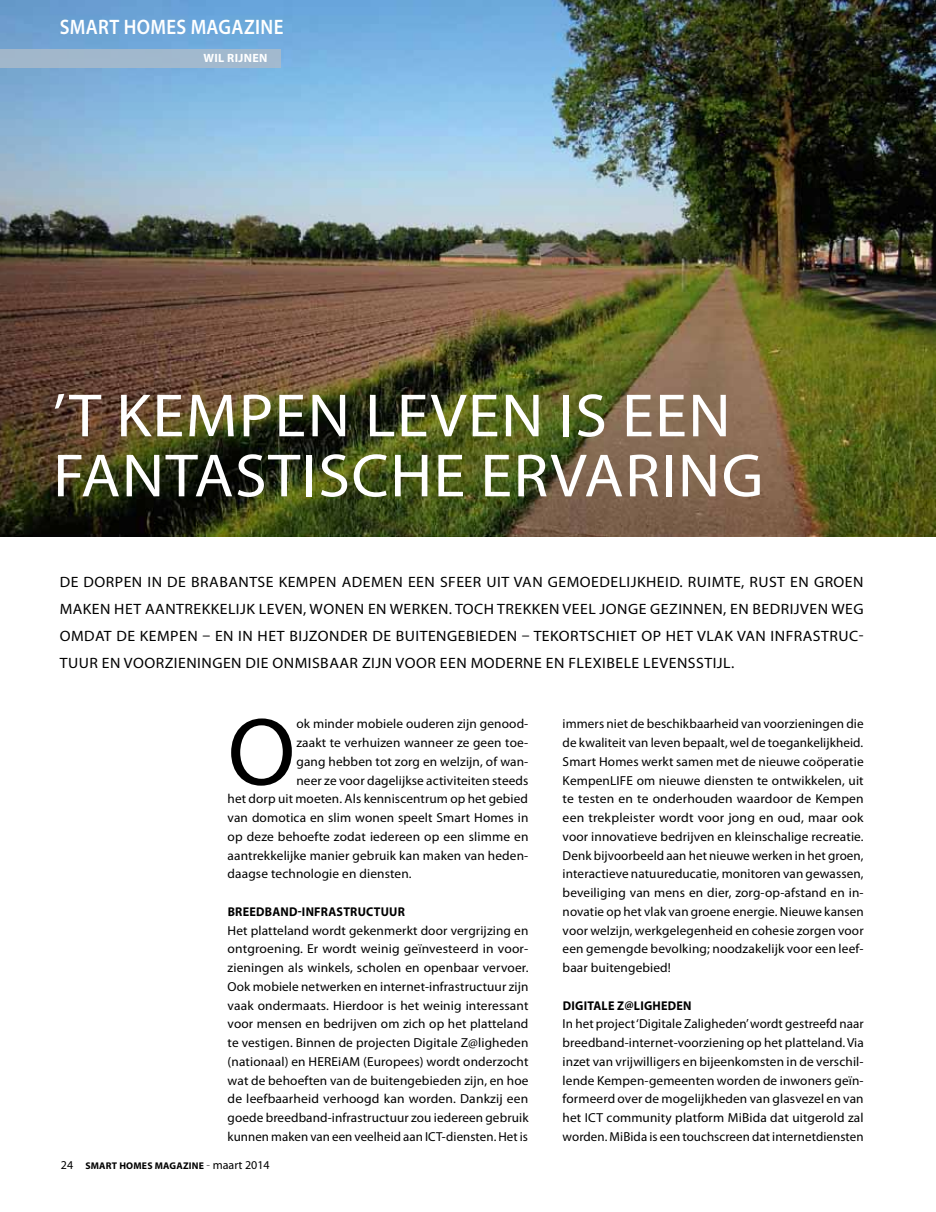
<style>
.page{position:relative;width:936px;height:1212px;background:#fff}
.page>*{position:absolute;margin:0;border:0;box-sizing:border-box;transform-origin:0 0}
.t1{font:96.45px "Myriad Pro";color:#000}
.t2{font:61.5px "Myriad Pro";letter-spacing:.02em;color:#fff;scale:1.05 1}
.t3{font:600 21px "Myriad Pro";letter-spacing:.02em;color:#fff;scale:.9 1}
.t4{font:15px "Myriad Pro";letter-spacing:.03em;color:#000;scale:1.05 1}
.t5{font:13.05px/18.8px "Myriad Pro";letter-spacing:.01em;color:#000;text-align:justify}
.t6{font:700 12.75px "Myriad Pro";letter-spacing:.02em;color:#000;scale:.95 1}
.t7{font:700 12px "Myriad Pro";letter-spacing:.03em;color:#fff}
.t8{font:700 9.75px "Myriad Pro";letter-spacing:.02em;color:#000}
.s1{font-weight:400;font-size:12px}
.s2{font-weight:300;font-size:12px}
</style>
<div class="page">
<img style="left:0;top:0;width:935px;height:537px">
<div style="left:0;top:49px;width:281px;height:19px;background:#a1b8cd"></div>
<h3 class="t3" style="left:60px;top:14px;width:250px">SMART HOMES MAGAZINE</h3>
<p class="t7" style="left:203px;top:51px;width:66px">WIL RIJNEN</p>
<h2 class="t2" style="left:53px;top:382px;width:362px">’t Kem pen Leven</h2>
<h2 class="t2" style="left:558px;top:382px;width:93px">Is een</h2>
<h2 class="t2" style="left:53px;top:442px;width:61px">Fantastische</h2>
<h2 class="t2" style="left:480px;top:442px;width:64px">Ervarin</h2>
<h2 class="t2" style="left:721px;top:442px;width:41px">g</h2>
<p class="t4" style="left:60px;top:573px;width:34px">De dor</p>
<p class="t4" style="left:115px;top:573px;width:91px">pen in de Brabantse</p>
<p class="t4" style="left:279px;top:573px;width:71px">Kempen ademen</p>
<p class="t4" style="left:408px;top:573px;width:9px">een</p>
<p class="t4" style="left:440px;top:573px;width:9px">sfeer</p>
<p class="t4" style="left:486px;top:573px;width:36px">uit van</p>
<p class="t4" style="left:548px;top:573px;width:20px">gemoedeli</p>
<p class="t4" style="left:630px;top:573px;width:15px">jkheid</p>
<p class="t4" style="left:679px;top:573px;width:36px">. Ruimte</p>
<p class="t4" style="left:741px;top:573px;width:90px">, rust en groen</p>
<p class="t4" style="left:60px;top:600px;width:11px">maken</p>
<p class="t4" style="left:114px;top:600px;width:10px">het</p>
<p class="t4" style="left:145px;top:600px;width:10px">aantrekkeli</p>
<p class="t4" style="left:240px;top:600px;width:27px">jk leven</p>
<p class="t4" style="left:303px;top:600px;width:30px">, wonen</p>
<p class="t4" style="left:368px;top:600px;width:44px">en werken</p>
<p class="t4" style="left:448px;top:600px;width:24px">. Toch</p>
<p class="t4" style="left:497px;top:600px;width:10px">trekken</p>
<p class="t4" style="left:562px;top:600px;width:9px">veel</p>
<p class="t4" style="left:599px;top:600px;width:68px">jonge gezinnen</p>
<p class="t4" style="left:723px;top:600px;width:37px">, en bedri</p>
<p class="t4" style="left:793px;top:600px;width:16px">jven</p>
<p class="t4" style="left:831px;top:600px;width:32px">weg</p>
<p class="t4" style="left:60px;top:627px;width:11px">omdat</p>
<p class="t4" style="left:116px;top:627px;width:144px">de Kempen – en inhet</p>
<p class="t4" style="left:289px;top:627px;width:29px">bijzonder</p>
<p class="t4" style="left:372px;top:627px;width:49px">de buiten</p>
<p class="t4" style="left:447px;top:627px;width:19px">gebieden</p>
<p class="t4" style="left:521px;top:627px;width:21px">– tekortschiet</p>
<p class="t4" style="left:641px;top:627px;width:33px">op het</p>
<p class="t4" style="left:697px;top:627px;width:10px">vlak</p>
<p class="t4" style="left:737px;top:627px;width:10px">van</p>
<p class="t4" style="left:770px;top:627px;width:9px">infrastr</p>
<p class="t4" style="left:838px;top:627px;width:25px">uc-</p>
<p class="t4" style="left:60px;top:654px;width:71px">tuur en voorzienin</p>
<p class="t4" style="left:212px;top:654px;width:40px">gen die</p>
<p class="t4" style="left:272px;top:654px;width:10px">onmisbaar</p>
<p class="t4" style="left:362px;top:654px;width:43px">zijnvoor</p>
<p class="t4" style="left:440px;top:654px;width:9px">een</p>
<p class="t4" style="left:470px;top:654px;width:11px">moderne</p>
<p class="t4" style="left:546px;top:654px;width:62px">enflexibele</p>
<p class="t4" style="left:643px;top:654px;width:9px">levenssti</p>
<p class="t4" style="left:717px;top:654px;width:18px">jl.</p>
<h1 class="t1" style="left:227px;top:700px;width:69px">O</h1>
<p class="t5" style="left:296px;top:715px;width:233px">ok minder mobiele ouderen zijn genood-</p>
<p class="t5" style="left:296px;top:733px;width:233px">zaakt te verhuizen wanneer ze geen toe-</p>
<p class="t5" style="left:296px;top:752px;width:233px">gang hebben tot zorg en welzijn, of wan-</p>
<p class="t5" style="left:296px;top:771px;width:233px">neer ze voor dagelijkse activiteiten steeds</p>
<p class="t5" style="left:227px;top:790px;width:302px">het dorp uit moeten. Als kenniscentrum op het gebied</p>
<p class="t5" style="left:227px;top:808px;width:302px">van domotica en slim wonen speelt Smart Homes in</p>
<p class="t5" style="left:227px;top:827px;width:302px">op deze behoefte zodat iedereen op een slimme en</p>
<p class="t5" style="left:227px;top:846px;width:302px">aantrekkelijke manier gebruik kan maken van heden-</p>
<p class="t5" style="left:227px;top:865px;width:185px">daagse technologie en diensten.</p>
<p class="t6" style="left:228px;top:904px;width:188px">BREEDBAND-INFRASTRUCTUUR</p>
<p class="t5" style="left:227px;top:921px;width:302px">Het platteland wordt gekenmerkt door vergrijzing en ontgroening. Er wordt weinig geïnvesteerd in voor&shy;zieningen als winkels, scholen en openbaar vervoer.<br>Ook mobiele netwerken en internet-infrastructuur zijn vaak ondermaats. Hierdoor is het weinig interessant voor mensen en bedrijven om zich op het platteland te vestigen. Binnen de projecten Digitale Z@ligheden (nationaal) en HEREiAM (Europees) wordt onderzocht wat de behoeften van de buitengebieden zijn, en hoe de leefbaarheid verhoogd kan worden. Dankzij een goede breedband-infrastructuur zou iedereen gebruik kunnen maken van een veelheid aan ICT-diensten. Het is</p>
<p class="t8" style="left:61px;top:1160px;width:210px"><span class="s1">24</span> SMART HOMES MAGAZINE <span class="s2">-</span> <span class="s1">maart 2014</span></p>
<p class="t5" style="left:562px;top:715px;width:303px">immers niet de beschikbaarheid van voorzieningen die de kwaliteit van leven bepaalt, wel de toegankelijkheid.<br>Smart Homes werkt samen met de nieuwe coöperatie KempenLIFE om nieuwe diensten te ontwikkelen, uit te testen en te onderhouden waardoor de Kempen een trekpleister wordt voor jong en oud, maar ook voor innovatieve bedrijven en kleinschalige recreatie.<br>Denk bijvoorbeeld aan het nieuwe werken in het groen, interactieve natuureducatie, monitoren van gewassen, beveiliging van mens en dier, zorg-op-afstand en in&shy;novatie op het vlak van groene energie. Nieuwe kansen voor welzijn, werkgelegenheid en cohesie zorgen voor een gemengde bevolking; noodzakelijk voor een leef&shy;baar buitengebied!</p>
<p class="t6" style="left:562px;top:998px;width:137px">DIGITALE Z@LIGHEDEN</p>
<p class="t5" style="left:562px;top:1015px;width:303px">In het project ‘Digitale Zaligheden’ wordt gestreefd naar breedband-internet-voorziening op het platteland. Via inzet van vrijwilligers en bijeenkomsten in de verschil&shy;lende Kempen-gemeenten worden de inwoners geïn&shy;formeerd over de mogelijkheden van glasvezel en van het ICT community platform MiBida dat uitgerold zal worden. MiBida is een touchscreen dat internetdiensten</p>
</div>
